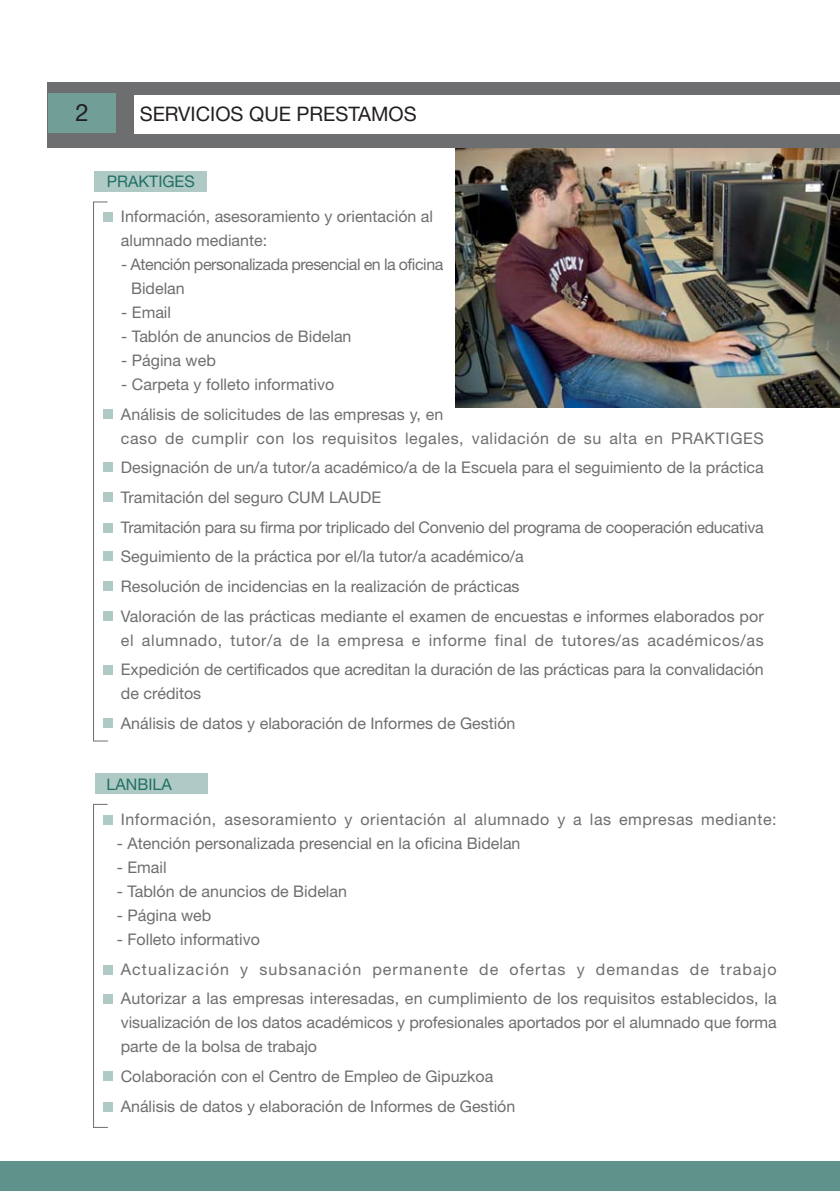
<style>
.page{position:relative;width:840px;height:1191px;background:#fff}
.page>*{position:absolute;margin:0;border:0;box-sizing:border-box;transform-origin:0 0}
.t1{font:24px "Helvetica Neue";color:#231f20}
.t2{font:20px "Helvetica Neue";color:#231f20}
.t3{font:16px/29.6px "Helvetica Neue";color:#6d6e70}
.t4{font:16px "Helvetica Neue";letter-spacing:.035em;color:#6d6e70}
.t5{font:16px/24px "Helvetica Neue";letter-spacing:-.025em;color:#6d6e70}
.t6{font:16px "Helvetica Neue";color:#217065}
</style>
<div class="page">
<img style="left:455px;top:148px;width:384px;height:259px">
<div style="left:95px;top:773px;width:112px;height:20px;background:#afc9c5"></div>
<div style="left:94px;top:171px;width:112px;height:20px;background:#afc9c5"></div>
<div style="left:48px;top:82px;width:791px;height:66px;background:#6d6e70"></div>
<div style="left:135px;top:95px;width:704px;height:38px;background:#fff"></div>
<div style="left:48px;top:93px;width:68px;height:40px;background:#719f98"></div>
<div style="left:0;top:1161px;width:839px;height:30px;background:#5e928a"></div>
<div style="left:93px;top:202px;width:15px;height:539px;border:1px solid #6d6e70"></div>
<div style="left:93px;top:804px;width:15px;height:323px;border:1px solid #6d6e70"></div>
<div style="left:103px;top:213px;width:10px;height:9px;background:#afc9c5"></div>
<div style="left:103px;top:409px;width:10px;height:9px;background:#afc9c5"></div>
<div style="left:103px;top:462px;width:10px;height:10px;background:#afc9c5"></div>
<div style="left:103px;top:492px;width:10px;height:10px;background:#afc9c5"></div>
<div style="left:103px;top:523px;width:10px;height:9px;background:#afc9c5"></div>
<div style="left:103px;top:551px;width:10px;height:10px;background:#afc9c5"></div>
<div style="left:103px;top:581px;width:10px;height:9px;background:#afc9c5"></div>
<div style="left:103px;top:611px;width:10px;height:10px;background:#afc9c5"></div>
<div style="left:103px;top:665px;width:10px;height:9px;background:#afc9c5"></div>
<div style="left:103px;top:815px;width:10px;height:9px;background:#afc9c5"></div>
<div style="left:103px;top:964px;width:10px;height:10px;background:#afc9c5"></div>
<div style="left:103px;top:993px;width:10px;height:10px;background:#afc9c5"></div>
<div style="left:103px;top:1071px;width:10px;height:9px;background:#afc9c5"></div>
<div style="left:103px;top:1102px;width:10px;height:9px;background:#afc9c5"></div>
<div style="left:103px;top:718px;width:10px;height:9px;background:#afc9c5"></div>
<h1 class="t1" style="left:75px;top:104px;width:15px">2</h1>
<p class="t2" style="left:140px;top:106px;width:278px">SERVICIOS QUE PRESTAMOS</p>
<p class="t6" style="left:107px;top:175px;width:89px">PRAKTIGES</p>
<p class="t3" style="left:121px;top:206px;width:313px;line-height:24px">Información, asesoramiento y orientación al alumnado mediante:</p>
<p class="t5" style="left:131px;top:254px;width:313px;text-indent:-10px">- Atención personalizada presencial en la oficina<br>Bidelan</p>
<p class="t3" style="left:121px;top:299px;width:51px">- Email</p>
<p class="t3" style="left:121px;top:323px;width:232px">- Tablón de anuncios de Bidelan</p>
<p class="t3" style="left:121px;top:347px;width:96px">- Página web</p>
<p class="t3" style="left:121px;top:371px;width:324px">- Carpeta y folleto informativo<br>Análisis de solicitudes de las empresas y, en</p>
<p class="t3" style="left:121px;top:425px;width:644px">caso de cumplir con los requisitos legales, validación de su alta en PRAKTIGES Designación de un/a tutor/a académico/a de la Escuela para el seguimiento de la práctica Tramitación del seguro CUM LAUDE<br>Tramitación para su firma por triplicado del Convenio del programa de cooperación educativa Seguimiento de la práctica por el/la tutor/a académico/a<br>Resolución de incidencias en la realización de prácticas<br>Valoración de las prácticas mediante el examen de encuestas e informes elaborados por</p>
<p class="t3" style="left:121px;top:627px;width:644px">el alumnado, tutor/a de la empresa e informe final de tutores/as académicos/as<br>Expedición de certificados que acreditan la duración de las prácticas para la convalidación</p>
<p class="t3" style="left:121px;top:680px;width:396px">de créditos<br>Análisis de datos y elaboración de Informes de Gestión</p>
<p class="t6" style="left:106px;top:778px;width:67px">LANBILA</p>
<p class="t4" style="left:121px;top:813px;width:657px">Información, asesoramiento y orientación al alumnado y a las empresas mediante:</p>
<p class="t3" style="left:117px;top:830px;width:405px">- Atención personalizada presencial en la oficina Bidelan</p>
<p class="t3" style="left:117px;top:854px;width:51px">- Email</p>
<p class="t3" style="left:117px;top:878px;width:232px">- Tablón de anuncios de Bidelan</p>
<p class="t3" style="left:117px;top:902px;width:96px">- Página web</p>
<p class="t3" style="left:117px;top:926px;width:661px">- Folleto informativo<br>Actualización y subsanación permanente de ofertas y demandas de trabajo<br>Autorizar a las empresas interesadas, en cumplimiento de los requisitos establecidos, la</p>
<p class="t3" style="left:121px;top:1012px;width:657px;line-height:24px">visualización de los datos académicos y profesionales aportados por el alumnado que forma parte de la bolsa de trabajo</p>
<p class="t3" style="left:121px;top:1063px;width:396px">Colaboración con el Centro de Empleo de Gipuzkoa<br>Análisis de datos y elaboración de Informes de Gestión</p>
</div>
